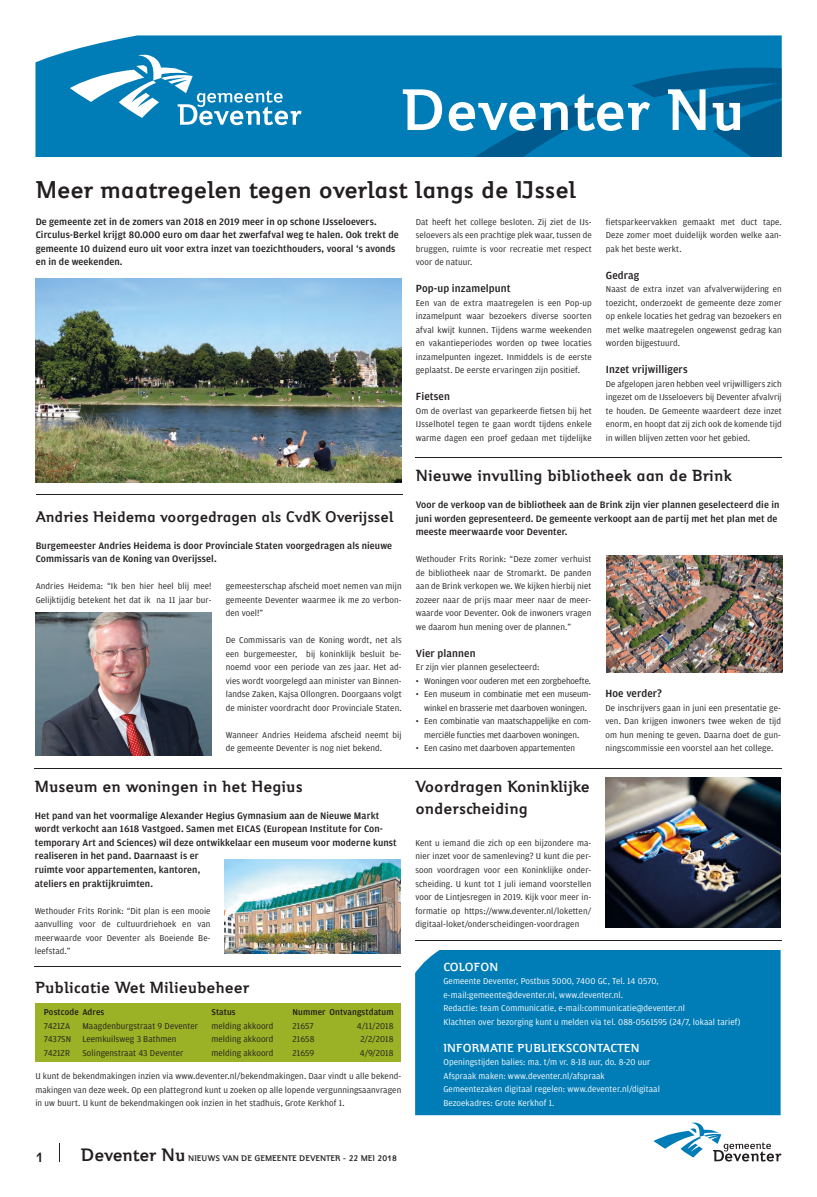
<style>
.page{position:relative;width:817px;height:1197px;background:#fff}
.page>*{position:absolute;margin:0;border:0;box-sizing:border-box;transform-origin:0 0}
.t1{font:700 65px "Jeunesse";color:#fff}
.t2{font:700 27px "Jeunesse";letter-spacing:-.005em;color:#231f20}
.t3{font:700 20px "Jeunesse";letter-spacing:-.005em;color:#231f20}
.t4{font:700 18px/21.6px "Jeunesse";color:#231f20}
.t5{font:700 17px "Jeunesse";letter-spacing:-.005em;color:#231f20}
.t6{font:700 15px "Jeunesse";color:#231f20}
.t7{font:700 13px "Jeunesse";letter-spacing:.01em;color:#fff}
.t8{font:500 11px "Amplitude";letter-spacing:.01em;color:#231f20}
.t9{font:500 10px/13.5px "Amplitude";letter-spacing:.01em;color:#231f20}
.t10{font:9px/13.5px "Amplitude";letter-spacing:.01em;color:#231f20;text-align:justify}
.t11{font:9px/13.5px "Amplitude";letter-spacing:.01em;color:#fff}
.t12{font:9px/13.5px "Amplitude";letter-spacing:-.01em;color:#231f20;text-align:center}
.t13{font:500 9px "Amplitude";letter-spacing:.01em;color:#231f20}
.t14{font:700 9px "Jeunesse";color:#231f20}
</style>
<div class="page">
<svg style="left:653px;top:1122px;width:128px;height:39px"></svg>
<svg style="left:59px;top:1143px;width:1px;height:18px"></svg>
<div style="left:35px;top:35px;width:746px;height:122px;background:#007cb6"></div>
<svg style="left:474px;top:68px;width:307px;height:89px;background:#0071a9"></svg>
<svg style="left:70px;top:54px;width:231px;height:71px"></svg>
<div style="left:35px;top:1003px;width:366px;height:17px;background:#9cb226"></div>
<div style="left:35px;top:1017px;width:366px;height:17px;background:#9cb226"></div>
<div style="left:35px;top:1030px;width:366px;height:17px;background:#9cb226"></div>
<div style="left:35px;top:1044px;width:366px;height:17px;background:#9cb226"></div>
<hr style="left:35px;top:966px;width:366px;height:1px;background:#231f20">
<hr style="left:35px;top:768px;width:746px;height:1px;background:#231f20">
<hr style="left:415px;top:940px;width:366px;height:1px;background:#231f20">
<hr style="left:415px;top:457px;width:366px;height:1px;background:#231f20">
<hr style="left:36px;top:494px;width:366px;height:1px;background:#231f20">
<div style="left:415px;top:950px;width:365px;height:164px;background:#007cb6"></div>
<img style="left:36px;top:278px;width:366px;height:204px">
<img style="left:225px;top:859px;width:176px;height:94px">
<img style="left:606px;top:555px;width:176px;height:117px">
<img style="left:605px;top:777px;width:175px;height:150px">
<img style="left:35px;top:612px;width:176px;height:143px">
<h1 class="t1" style="left:401px;top:72px;width:345px">Deventer Nu</h1>
<h2 class="t2" style="left:36px;top:174px;width:542px">Meer maatregelen tegen overlast langs de IJssel</h2>
<p class="t9" style="left:36px;top:214px;width:364px">De gemeente zet in de zomers van 2018 en 2019 meer in op schone IJsseloevers.<br>Circulus-Berkel krijgt 80.000 euro om daar het zwerfafval weg te halen. Ook trekt de gemeente 10 duizend euro uit voor extra inzet van toezichthouders, vooral ‘s avonds en in de weekenden.</p>
<p class="t10" style="left:415px;top:215px;width:177px">Dat heeft het college besloten. Zij ziet de IJs&shy;seloevers als een prachtige plek waar, tussen de bruggen, ruimte is voor recreatie met respect voor de natuur.</p>
<p class="t8" style="left:415px;top:282px;width:96px">Pop-up inzamelpunt</p>
<p class="t10" style="left:415px;top:296px;width:177px">Een van de extra maatregelen is een Pop-up inzamelpunt waar bezoekers diverse soorten afval kwijt kunnen. Tijdens warme weekenden en vakantieperiodes worden op twee locaties inzamelpunten ingezet. Inmiddels is de eerste geplaatst. De eerste ervaringen zijn positief.</p>
<p class="t8" style="left:415px;top:390px;width:36px">Fietsen</p>
<p class="t10" style="left:415px;top:404px;width:177px">Om de overlast van geparkeerde fietsen bij het IJsselhotel tegen te gaan wordt tijdens enkele warme dagen een proef gedaan met tijdelijke</p>
<p class="t10" style="left:605px;top:215px;width:177px">fietsparkeervakken gemaakt met duct tape.<br>Deze zomer moet duidelijk worden welke aan&shy;pak het beste werkt.</p>
<p class="t8" style="left:605px;top:269px;width:35px">Gedrag</p>
<p class="t10" style="left:605px;top:282px;width:177px">Naast de extra inzet van afvalverwijdering en toezicht, onderzoekt de gemeente deze zomer op enkele locaties het gedrag van bezoekers en met welke maatregelen ongewenst gedrag kan worden bijgestuurd.</p>
<p class="t8" style="left:605px;top:363px;width:83px">Inzet vrijwilligers</p>
<p class="t10" style="left:605px;top:377px;width:177px">De afgelopen jaren hebben veel vrijwilligers zich ingezet om de IJsseloevers bij Deventer afvalvrij te houden. De Gemeente waardeert deze inzet enorm, en hoopt dat zij zich ook de komende tijd in willen blijven zetten voor het gebied.</p>
<h3 class="t5" style="left:36px;top:506px;width:359px">Andries Heidema voorgedragen als CvdK Overijssel</h3>
<p class="t9" style="left:36px;top:538px;width:358px">Burgemeester Andries Heidema is door Provinciale Staten voorgedragen als nieuwe<br>Commissaris van de Koning van Overijssel.</p>
<p class="t10" style="left:36px;top:579px;width:177px">Andries Heidema: “Ik ben hier heel blij mee!<br>Gelijktijdig betekent het dat ik na 11 jaar bur-</p>
<p class="t10" style="left:226px;top:579px;width:177px">gemeesterschap afscheid moet nemen van mijn gemeente Deventer waarmee ik me zo verbon&shy;den voel!”</p>
<p class="t10" style="left:226px;top:633px;width:177px">De Commissaris van de Koning wordt, net als een burgemeester, bij koninklijk besluit be&shy;noemd voor een periode van zes jaar. Het ad&shy;vies wordt voorgelegd aan minister van Binnen&shy;landse Zaken, Kajsa Ollongren. Doorgaans volgt de minister voordracht door Provinciale Staten.</p>
<p class="t10" style="left:226px;top:728px;width:177px">Wanneer Andries Heidema afscheid neemt bij de gemeente Deventer is nog niet bekend.</p>
<h3 class="t4" style="left:35px;top:775px;width:269px">Museum en woningen in het Hegius</h3>
<p class="t9" style="left:35px;top:808px;width:363px">Het pand van het voormalige Alexander Hegius Gymnasium aan de Nieuwe Markt wordt verkocht aan 1618 Vastgoed. Samen met EICAS (European Institute for Con&shy;temporary Art and Sciences) wil deze ontwikkelaar een museum voor moderne kunst realiseren in het pand. Daarnaast is er<br>ruimte voor appartementen, kantoren,<br>ateliers en praktijkruimten.</p>
<p class="t10" style="left:35px;top:903px;width:177px">Wethouder Frits Rorink: “Dit plan is een mooie aanvulling voor de cultuurdriehoek en van meerwaarde voor Deventer als Boeiende Be&shy;leefstad.”</p>
<h3 class="t4" style="left:35px;top:976px;width:215px">Publicatie Wet Milieubeheer</h3>
<p class="t13" style="left:44px;top:1006px;width:62px">Postcode Adres</p>
<p class="t13" style="left:211px;top:1006px;width:26px">Status</p>
<p class="t13" style="left:292px;top:1006px;width:103px">Nummer Ontvangstdatum</p>
<p class="t10" style="left:44px;top:1018px;width:28px">7421ZA</p>
<p class="t10" style="left:82px;top:1018px;width:117px">Maagdenburgstraat 9 Deventer</p>
<p class="t10" style="left:211px;top:1018px;width:64px">melding akkoord</p>
<p class="t10" style="left:292px;top:1018px;width:23px">21657</p>
<p class="t10" style="left:357px;top:1018px;width:38px">4/11/2018</p>
<p class="t10" style="left:44px;top:1032px;width:134px">7437SN Leemkuilsweg 3 Bathmen</p>
<p class="t10" style="left:211px;top:1032px;width:64px">melding akkoord</p>
<p class="t10" style="left:292px;top:1032px;width:23px">21658</p>
<p class="t10" style="left:360px;top:1032px;width:35px">2/2/2018</p>
<p class="t10" style="left:44px;top:1045px;width:28px">7421ZR</p>
<p class="t10" style="left:82px;top:1045px;width:103px">Solingenstraat 43 Deventer</p>
<p class="t10" style="left:211px;top:1045px;width:64px">melding akkoord</p>
<p class="t10" style="left:292px;top:1045px;width:23px">21659</p>
<p class="t10" style="left:360px;top:1045px;width:35px">4/9/2018</p>
<p class="t10" style="left:35px;top:1069px;width:367px">U kunt de bekendmakingen inzien via www.deventer.nl/bekendmakingen. Daar vindt u alle bekend&shy;makingen van deze week. Op een plattegrond kunt u zoeken op alle lopende vergunningsaanvragen in uw buurt. U kunt de bekendmakingen ook inzien in het stadhuis, Grote Kerkhof 1.</p>
<h3 class="t4" style="left:415px;top:465px;width:318px">Nieuwe invulling bibliotheek aan de Brink</h3>
<p class="t9" style="left:415px;top:498px;width:365px">Voor de verkoop van de bibliotheek aan de Brink zijn vier plannen geselecteerd die in juni worden gepresenteerd. De gemeente verkoopt aan de partij met het plan met de meeste meerwaarde voor Deventer.</p>
<p class="t10" style="left:415px;top:552px;width:177px">Wethouder Frits Rorink: “Deze zomer verhuist de bibliotheek naar de Stromarkt. De panden aan de Brink verkopen we. We kijken hierbij niet zozeer naar de prijs maar meer naar de meer&shy;waarde voor Deventer. Ook de inwoners vragen we daarom hun mening over de plannen.”</p>
<p class="t8" style="left:415px;top:647px;width:61px">Vier plannen</p>
<p class="t10" style="left:415px;top:660px;width:125px">Er zijn vier plannen geselecteerd:</p>
<p class="t12" style="left:415px;top:674px;width:177px">• Woningen voor ouderen met een zorgbehoefte.</p>
<p class="t12" style="left:415px;top:687px;width:177px">• Een museum in combinatie met een museum&shy;winkel en brasserie met daarboven woningen.</p>
<p class="t12" style="left:415px;top:714px;width:177px">• Een combinatie van maatschappelijke en com&shy;merciële functies met daarboven woningen.</p>
<p class="t12" style="left:415px;top:741px;width:161px">• Een casino met daarboven appartementen</p>
<p class="t8" style="left:605px;top:687px;width:58px">Hoe verder?</p>
<p class="t10" style="left:605px;top:701px;width:177px">De inschrijvers gaan in juni een presentatie ge&shy;ven. Dan krijgen inwoners twee weken de tijd om hun mening te geven. Daarna doet de gun&shy;ningscommissie een voorstel aan het college.</p>
<h3 class="t4" style="left:415px;top:775px;width:176px">Voordragen Koninklijke onderscheiding</h3>
<p class="t10" style="left:415px;top:836px;width:177px">Kent u iemand die zich op een bijzondere ma&shy;nier inzet voor de samenleving? U kunt die per&shy;soon voordragen voor een Koninklijke onder&shy;scheiding. U kunt tot 1 juli iemand voorstellen voor de Lintjesregen in 2019. Kijk voor meer in&shy;formatie op https://www.deventer.nl/loketten/ digitaal-loket/onderscheidingen-voordragen</p>
<h3 class="t7" style="left:443px;top:959px;width:56px">COLOFON</h3>
<p class="t11" style="left:443px;top:974px;width:298px">Gemeente Deventer, Postbus 5000, 7400 GC, Tel. 14 0570, e-mail:gemeente@deventer.nl, www.deventer.nl.<br>Redactie: team Communicatie, e-mail:communicatie@deventer.nl<br>Klachten over bezorging kunt u melden via tel. 088-0561595 (24/7, lokaal tarief)</p>
<h3 class="t7" style="left:443px;top:1040px;width:198px">INFORMATIE PUBLIEKSCONTACTEN</h3>
<p class="t11" style="left:443px;top:1055px;width:218px">Openingstijden balies: ma. t/m vr. 8-18 uur, do. 8-20 uur Afspraak maken: www.deventer.nl/afspraak Gemeentezaken digitaal regelen: www.deventer.nl/digitaal Bezoekadres: Grote Kerkhof 1.</p>
<h3 class="t6" style="left:35px;top:1148px;width:10px">1</h3>
<h3 class="t3" style="left:81px;top:1143px;width:106px">Deventer Nu</h3>
<p class="t14" style="left:188px;top:1153px;width:210px">NIEUWS VAN DE GEMEENTE DEVENTER - 22 MEI 2018</p>
</div>
